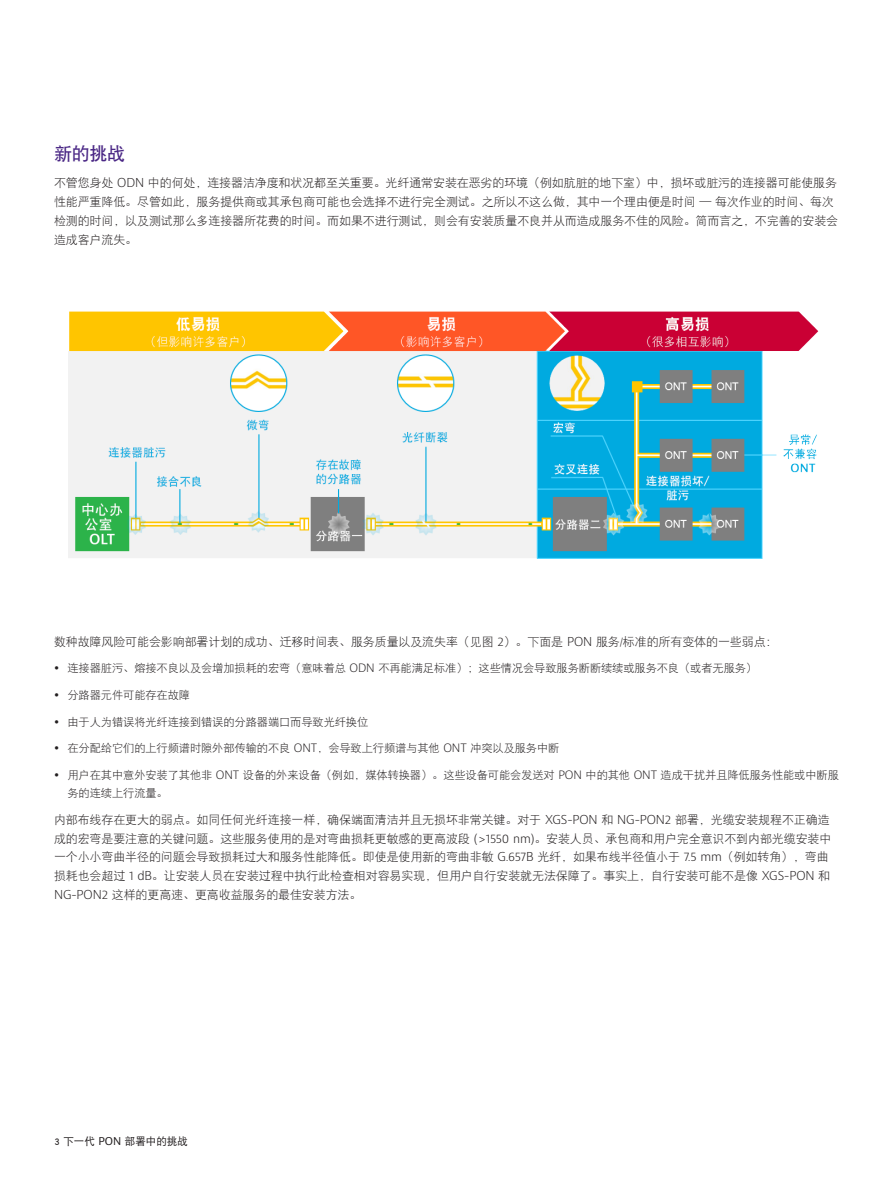
<style>
.page{position:relative;width:893px;height:1191px;background:#fff}
.page>*{position:absolute;margin:0;border:0;box-sizing:border-box;transform-origin:0 0}
.Header_12_16{font:18px "DFP Hei W7";color:#4a2785}
.Body_text_8_12_5{font:12px/18.8px "DFP Hei W3";letter-spacing:-.01em;color:#231f20}
.t1{font:11.25px/18px "DFP Hei W3";letter-spacing:-.01em;color:#231f20}
.t2{font:10.5px "DFP Hei W5";color:#231f20}
.s1{font-family:"Bernino Sans";font-weight:300}
.s2{font-family:"Bernino Sans"}
</style>
<div class="page">
<img style="left:68px;top:311px;width:751px;height:247px">
<p class="Header_12_16" style="left:54px;top:144px;width:73px">新的挑战</p>
<p class="Body_text_8_12_5" style="left:54px;top:174px;width:786px">不管您身处 <span class="s1">ODN</span> 中的何处，连接器洁净度和状况都至关重要。光纤通常安装在恶劣的环境（例如肮脏的地下室）中，损坏或脏污的连接器可能使服务性能严重降低。尽管如此，服务提供商或其承包商可能也会选择不进行完全测试。之所以不这么做，其中一个理由便是时间 — 每次作业的时间、每次检测的时间，以及测试那么多连接器所花费的时间。而如果不进行测试，则会有安装质量不良并从而造成服务不佳的风险。简而言之，不完善的安装会造成客户流失。</p>
<p class="Body_text_8_12_5" style="left:54px;top:632px;width:725px">数种故障风险可能会影响部署计划的成功、迁移时间表、服务质量以及流失率（见图 <span class="s1">2</span>）。下面是 <span class="s1">PON</span> 服务/标准的所有变体的一些弱点：</p>
<p class="t1" style="left:68px;top:659px;width:691px">连接器脏污、熔接不良以及会增加损耗的宏弯（意味着总 <span class="s1">ODN</span> 不再能满足标准）；这些情况会导致服务断断续续或服务不良（或者无服务）</p>
<p class="t1" style="left:68px;top:686px;width:124px">分路器元件可能存在故障</p>
<p class="t1" style="left:68px;top:712px;width:302px">由于人为错误将光纤连接到错误的分路器端口而导致光纤换位</p>
<p class="t1" style="left:68px;top:739px;width:493px">在分配给它们的上行频谱时隙外部传输的不良 <span class="s1">ONT</span>，会导致上行频谱与其他 <span class="s1">ONT</span> 冲突以及服务中断</p>
<p class="t1" style="left:68px;top:765px;width:773px">用户在其中意外安装了其他非 <span class="s1">ONT</span> 设备的外来设备（例如，媒体转换器）。这些设备可能会发送对 <span class="s1">PON</span> 中的其他 <span class="s1">ONT</span> 造成干扰并且降低服务性能或中断服务的连续上行流量。</p>
<p class="Body_text_8_12_5" style="left:54px;top:810px;width:779px">内部布线存在更大的弱点。如同任何光纤连接一样，确保端面清洁并且无损坏非常关键。对于 <span class="s1">XGS-PON</span> 和 <span class="s1">NG-PON2</span> 部署，光缆安装规程不正确造成的宏弯是要注意的关键问题。这些服务使用的是对弯曲损耗更敏感的更高波段 <span class="s1">(&gt;1550 nm)</span>。安装人员、承包商和用户完全意识不到内部光缆安装中一个小小弯曲半径的问题会导致损耗过大和服务性能降低。即使是使用新的弯曲非敏 <span class="s1">G.657B</span> 光纤，如果布线半径值小于 <span class="s1">7.5 mm</span>（例如转角），弯曲损耗也会超过 <span class="s1">1 dB</span>。让安装人员在安装过程中执行此检查相对容易实现，但用户自行安装就无法保障了。事实上，自行安装可能不是像 <span class="s1">XGS-PON</span> 和<span class="s1">NG-PON2</span> 这样的更高速、更高收益服务的最佳安装方法。</p>
<p class="t2" style="left:55px;top:1136px;width:135px">3 下一代 <span class="s2">PON</span> 部署中的挑战</p>
</div>
